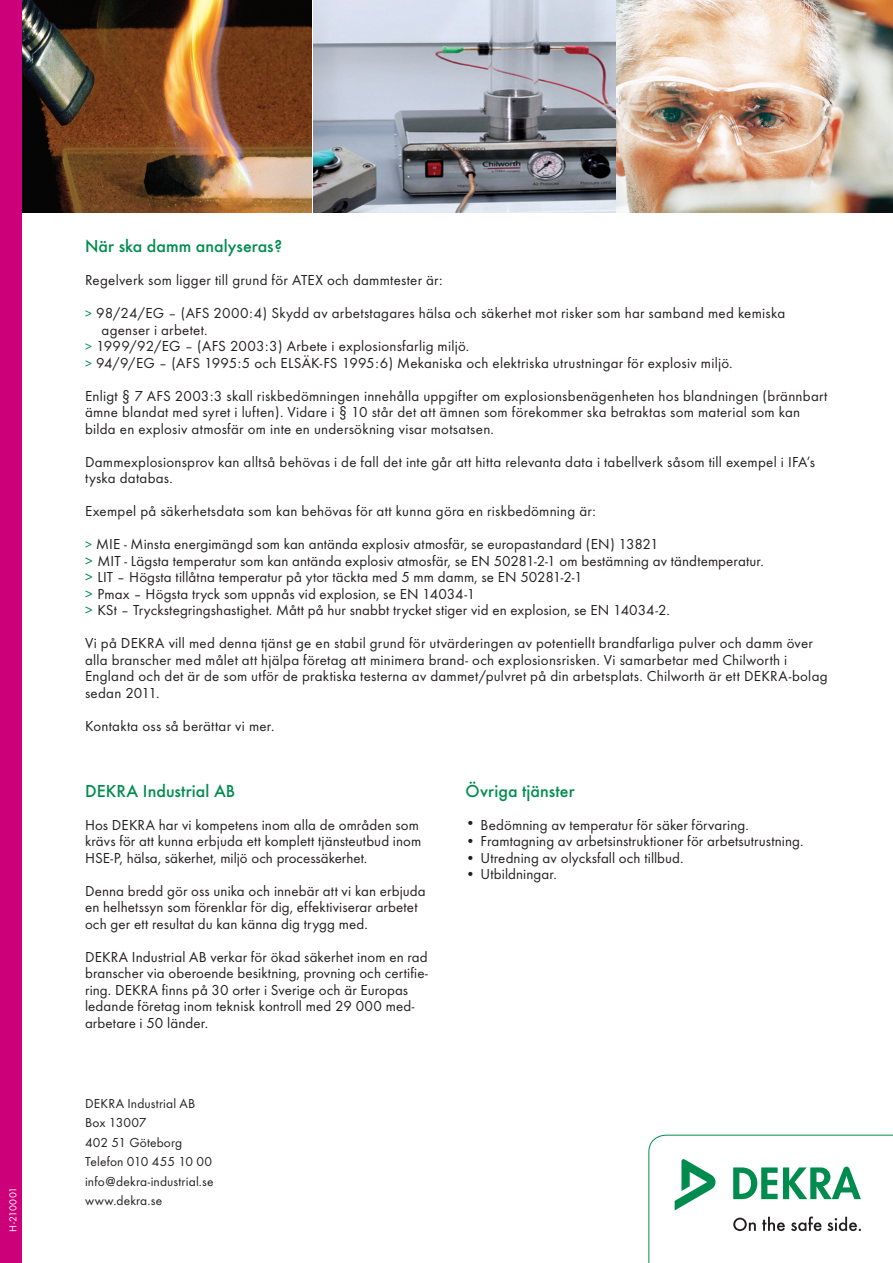
<style>
.page{position:relative;width:893px;height:1263px;background:#fff}
.page>*{position:absolute;margin:0;border:0;box-sizing:border-box;transform-origin:0 0}
.copy_headline_12pt_1{font:500 18px "Futura T";letter-spacing:.005em;color:#008c4e}
.copy_9pt_11pt{font:15px/16.5px "Futura T Boo";letter-spacing:.015em;color:#231f20}
.address_10_13pt{font:13.5px/19.5px "Futura T Boo";letter-spacing:.01em;color:#231f20}
.number_date{font:10.5px "Futura T Boo";letter-spacing:-.035em;color:#fff}
.s1{font-size:13.5px;color:#008c4e}
.s2{color:#008c4e}
</style>
<div class="page">
<img style="left:21px;top:0;width:291px;height:213px">
<img style="left:617px;top:0;width:276px;height:213px">
<img style="left:314px;top:0;width:301px;height:213px">
<svg style="left:648px;top:1134px;width:245px;height:129px"></svg>
<div style="left:0;top:0;width:21px;height:1263px;background:#cc017a"></div>
<p class="number_date" style="left:7px;top:1231px;width:46px;rotate:-90deg">H-210001</p>
<p class="copy_headline_12pt_1" style="left:85px;top:235px;width:199px">När ska damm analyseras?</p>
<p class="copy_9pt_11pt" style="left:85px;top:272px;width:359px">Regelverk som ligger till grund för ATEX och dammtester är:</p>
<p class="copy_9pt_11pt" style="left:102px;top:305px;width:685px;text-indent:-16px"><span class="s1">&gt;</span> 98/24/EG – (AFS 2000:4) Skydd av arbetstagares hälsa och säkerhet mot risker som har samband med kemiska agenser i arbetet.</p>
<p class="copy_9pt_11pt" style="left:85px;top:338px;width:386px"><span class="s1">&gt;</span> 1999/92/EG – (AFS 2003:3) Arbete i explosionsfarlig miljö.</p>
<p class="copy_9pt_11pt" style="left:85px;top:354px;width:649px"><span class="s1">&gt;</span> 94/9/EG – (AFS 1995:5 och ELSÄK-FS 1995:6) Mekaniska och elektriska utrustningar för explosiv miljö.</p>
<p class="copy_9pt_11pt" style="left:85px;top:387px;width:744px">Enligt § 7 AFS 2003:3 skall riskbedömningen innehålla uppgifter om explosionsbenägenheten hos blandningen (brännbart ämne blandat med syret i luften). Vidare i § 10 står det att ämnen som förekommer ska betraktas som material som kan</p>
<p class="copy_9pt_11pt" style="left:85px;top:420px;width:410px">bilda en explosiv atmosfär om inte en undersökning visar motsatsen.</p>
<p class="copy_9pt_11pt" style="left:85px;top:453px;width:732px">Dammexplosionsprov kan alltså behövas i de fall det inte går att hitta relevanta data i tabellverk såsom till exempel i IFA’s tyska databas.</p>
<p class="copy_9pt_11pt" style="left:85px;top:503px;width:512px">Exempel på säkerhetsdata som kan behövas för att kunna göra en riskbedömning är:</p>
<p class="copy_9pt_11pt" style="left:85px;top:536px;width:575px"><span class="s1">&gt;</span> MIE - Minsta energimängd som kan antända explosiv atmosfär, se europastandard (EN) 13821</p>
<p class="copy_9pt_11pt" style="left:85px;top:552px;width:680px"><span class="s2">&gt;</span> MIT - Lägsta temperatur som kan antända explosiv atmosfär, se EN 50281-2-1 om bestämning av tändtemperatur.</p>
<p class="copy_9pt_11pt" style="left:85px;top:569px;width:499px"><span class="s2">&gt;</span> LIT – Högsta tillåtna temperatur på ytor täckta med 5 mm damm, se EN 50281-2-1</p>
<p class="copy_9pt_11pt" style="left:85px;top:585px;width:392px"><span class="s2">&gt;</span> Pmax – Högsta tryck som uppnås vid explosion, se EN 14034-1</p>
<p class="copy_9pt_11pt" style="left:85px;top:602px;width:586px"><span class="s2">&gt;</span> KSt – Tryckstegringshastighet. Mått på hur snabbt trycket stiger vid en explosion, se EN 14034-2.</p>
<p class="copy_9pt_11pt" style="left:85px;top:635px;width:729px">Vi på DEKRA vill med denna tjänst ge en stabil grund för utvärderingen av potentiellt brandfarliga pulver och damm över alla branscher med målet att hjälpa företag att minimera brand- och explosionsrisken. Vi samarbetar med Chilworth i</p>
<p class="copy_9pt_11pt" style="left:85px;top:668px;width:744px">England och det är de som utför de praktiska testerna av dammet/pulvret på din arbetsplats. Chilworth är ett DEKRA-bolag sedan 2011.</p>
<p class="copy_9pt_11pt" style="left:85px;top:717px;width:191px">Kontakta oss så berättar vi mer.</p>
<p class="copy_headline_12pt_1" style="left:85px;top:780px;width:152px">DEKRA Industrial AB</p>
<p class="copy_9pt_11pt" style="left:85px;top:816px;width:338px">Hos DEKRA har vi kompetens inom alla de områden som krävs för att kunna erbjuda ett komplett tjänsteutbud inom<br>HSE-P, hälsa, säkerhet, miljö och processäkerhet.</p>
<p class="copy_9pt_11pt" style="left:85px;top:882px;width:342px">Denna bredd gör oss unika och innebär att vi kan erbjuda en helhetssyn som förenklar för dig, effektiviserar arbetet och ger ett resultat du kan känna dig trygg med.</p>
<p class="copy_9pt_11pt" style="left:85px;top:948px;width:344px">DEKRA Industrial AB verkar för ökad säkerhet inom en rad</p>
<p class="copy_9pt_11pt" style="left:85px;top:965px;width:344px">branscher via oberoende besiktning, provning och certifie&shy;ring. DEKRA finns på 30 orter i Sverige och är Europas</p>
<p class="copy_9pt_11pt" style="left:85px;top:998px;width:331px">ledande företag inom teknisk kontroll med 29 000 med-</p>
<p class="copy_9pt_11pt" style="left:85px;top:1014px;width:125px">arbetare i 50 länder.</p>
<p class="address_10_13pt" style="left:85px;top:1094px;width:130px">DEKRA Industrial AB<br>Box 13007<br>402 51 Göteborg<br>Telefon 010 455 10 00 info@dekra-industrial.se www.dekra.se</p>
<p class="copy_headline_12pt_1" style="left:466px;top:780px;width:111px">Övriga tjänster</p>
<p class="copy_9pt_11pt" style="left:466px;top:816px;width:285px">• Bedömning av temperatur för säker förvaring.</p>
<p class="copy_9pt_11pt" style="left:466px;top:833px;width:339px">• Framtagning av arbetsinstruktioner för arbetsutrustning.</p>
<p class="copy_9pt_11pt" style="left:466px;top:849px;width:220px">• Utredning av olycksfall och tillbud.</p>
<p class="copy_9pt_11pt" style="left:466px;top:866px;width:93px">• Utbildningar.</p>
</div>
